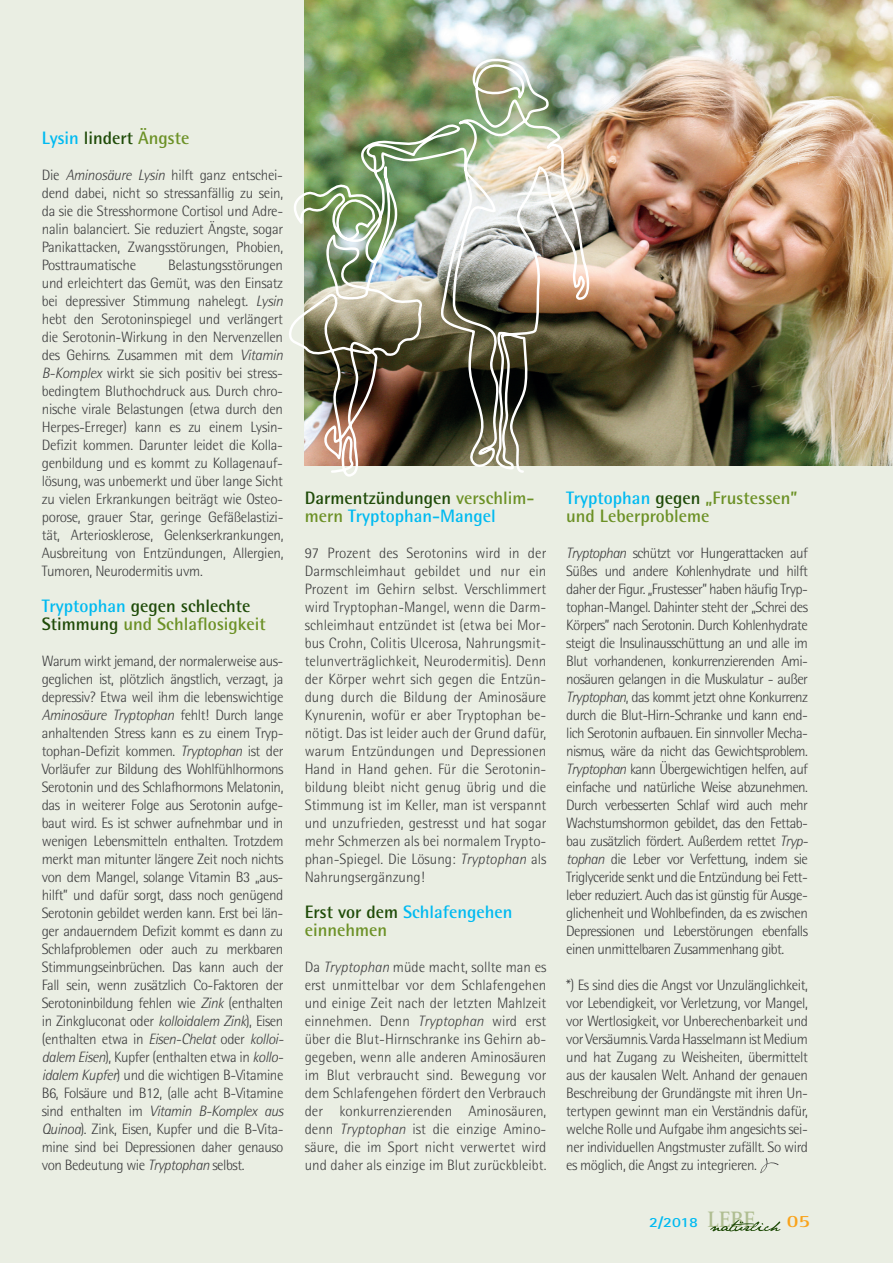
<style>
.page{position:relative;width:893px;height:1263px;background:#eaeee3}
.page>*{position:absolute;margin:0;border:0;box-sizing:border-box;transform-origin:0 0}
.t1{font:700 18px/18px "AT Rotis Semi Sans";color:#00baf1}
.t2{font:700 18px/18px "AT Rotis Semi Sans";color:#1f4b08}
.t3{font:700 18px/18px "AT Rotis Semi Sans";color:#6c9126}
.t4{font:700 17.85px "Rotis Serif";color:#f9a31b;scale:1.18 1}
.t5{font:300 15px/18px "AT Rotis Semi Sans";letter-spacing:-.03em;color:#3e3e3f;text-align:justify}
.t6{font:700 14.1px "AT Rotis Sans Serif";color:#00baf1;scale:1.18 1}
.s1{color:#00baf1}
.s2{color:#6c9126}
.s3{font-style:italic}
.s4{color:#1f4b08}
.s5{font-family:"Rotis Serif";font-size:23.1px;color:#b0be92}
</style>
<div class="page">
<svg style="left:710px;top:1220px;width:70px;height:12px"></svg>
<img style="left:304px;top:0;width:589px;height:466px">
<svg style="left:760px;top:1158px;width:19px;height:15px"></svg>
<img style="left:289px;top:47px;width:305px;height:430px">
<p class="t2" style="left:42px;top:131px;width:149px"><span class="s1">Lysin</span> lindert <span class="s2">Ängste</span></p>
<p class="t5" style="left:42px;top:167px;width:243px">Die <span class="s3">Aminosäure Lysin</span> hilft ganz entschei&shy;dend dabei, nicht so stressanfällig zu sein, da sie die Stresshormone Cortisol und Adre&shy;nalin balanciert. Sie reduziert Ängste, sogar Panikattacken, Zwangsstörungen, Phobien, Posttraumatische</p>
<p class="t5" style="left:42px;top:257px;width:243px;text-indent:126px">Belastungsstörungen und erleichtert das Gemüt, was den Einsatz bei depressiver Stimmung nahelegt. <span class="s3">Lysin </span>hebt den Serotoninspiegel und verlängert die Serotonin-Wirkung in den Nervenzellen des Gehirns. Zusammen mit dem <span class="s3">Vitamin B-Komplex</span> wirkt sie sich positiv bei stress&shy;bedingtem Bluthochdruck aus. Durch chro&shy;nische virale Belastungen (etwa durch den Herpes-Erreger) kann es zu einem Lysin-Defizit kommen. Darunter leidet die Kolla&shy;genbildung und es kommt zu Kollagenauf&shy;lösung, was unbemerkt und über lange Sicht zu vielen Erkrankungen beiträgt wie Osteo&shy;porose, grauer Star, geringe Gefäßelastizi&shy;tät, Arteriosklerose, Gelenkserkrankungen, Ausbreitung von Entzündungen, Allergien, Tumoren, Neurodermitis uvm.</p>
<p class="t2" style="left:42px;top:599px;width:225px"><span class="s1">Tryptophan</span> gegen schlechte<br>Stimmung <span class="s2">und Schlaflosigkeit</span></p>
<p class="t5" style="left:42px;top:653px;width:243px;text-align:left">Warum wirkt jemand, der normalerweise aus&shy;geglichen ist, plötzlich ängstlich, verzagt, ja depressiv? Etwa weil ihm die lebenswichtige <span class="s3">Aminosäure Tryptophan</span> fehlt! Durch lange anhaltenden Stress kann es zu einem Tryp&shy;tophan-Defizit kommen. <span class="s3">Tryptophan</span> ist der Vorläufer zur Bildung des Wohlfühlhormons Serotonin und des Schlafhormons Melatonin, das in weiterer Folge aus Serotonin aufge&shy;baut wird. Es ist schwer aufnehmbar und in wenigen Lebensmitteln enthalten. Trotzdem merkt man mitunter längere Zeit noch nichts von dem Mangel, solange Vitamin B3 „aus&shy;hilft” und dafür sorgt, dass noch genügend Serotonin gebildet werden kann. Erst bei län&shy;ger andauerndem Defizit kommt es dann zu Schlafproblemen oder auch zu merkbaren Stimmungseinbrüchen. Das kann auch der Fall sein, wenn zusätzlich Co-Faktoren der Serotoninbildung fehlen wie <span class="s3">Zink</span> (enthalten in Zinkgluconat oder <span class="s3">kolloidalem Zink</span>), Eisen (enthalten etwa in <span class="s3">Eisen-Chelat</span> oder <span class="s3">kolloi&shy;dalem Eisen</span>), Kupfer (enthalten etwa in <span class="s3">kollo&shy;idalem Kupfer</span>) und die wichtigen B-Vitamine B6, Folsäure und B12, (alle acht B-Vitamine sind enthalten im <span class="s3">Vitamin B-Komplex aus Quinoa</span>). Zink, Eisen, Kupfer und die B-Vita&shy;mine sind bei Depressionen daher genauso von Bedeutung wie <span class="s3">Tryptophan</span> selbst.</p>
<p class="t1" style="left:305px;top:491px;width:231px"><span class="s4">Darmentzündungen</span> <span class="s2">verschlim&shy;mern</span> Tryptophan-Mangel</p>
<p class="t5" style="left:305px;top:545px;width:243px">97 Prozent des Serotonins wird in der Darmschleimhaut gebildet und nur ein Prozent im Gehirn selbst. Verschlimmert wird Tryptophan-Mangel, wenn die Darm&shy;schleimhaut entzündet ist (etwa bei Mor&shy;bus Crohn, Colitis Ulcerosa, Nahrungsmit&shy;telunverträglichkeit, Neurodermitis). Denn der Körper wehrt sich gegen die Entzün&shy;dung durch die Bildung der Aminosäure Kynurenin, wofür er aber Tryptophan be&shy;nötigt. Das ist leider auch der Grund dafür, warum Entzündungen und Depressionen Hand in Hand gehen. Für die Serotonin&shy;bildung bleibt nicht genug übrig und die Stimmung ist im Keller, man ist verspannt und unzufrieden, gestresst und hat sogar mehr Schmerzen als bei normalem Trypto&shy;phan-Spiegel. Die Lösung: <span class="s3">Tryptophan</span> als Nahrungsergänzung!</p>
<p class="t1" style="left:305px;top:905px;width:209px"><span class="s4">Erst vor dem</span> Schlafengehen <span class="s2">einnehmen</span></p>
<p class="t5" style="left:305px;top:959px;width:243px">Da <span class="s3">Tryptophan</span> müde macht, sollte man es erst unmittelbar vor dem Schlafengehen und einige Zeit nach der letzten Mahlzeit einnehmen. Denn <span class="s3">Tryptophan</span> wird erst über die Blut-Hirnschranke ins Gehirn ab&shy;gegeben, wenn alle anderen Aminosäuren im Blut verbraucht sind. Bewegung vor dem Schlafengehen fördert den Verbrauch der konkurrenzierenden Aminosäuren, denn <span class="s3">Tryptophan</span> ist die einzige Amino&shy;säure, die im Sport nicht verwertet wird und daher als einzige im Blut zurückbleibt.</p>
<p class="t3" style="left:566px;top:491px;width:233px"><span class="s1">Tryptophan</span> <span class="s4">gegen</span> „Frustessen” und Leberprobleme</p>
<p class="t5" style="left:566px;top:545px;width:243px;text-align:left"><span class="s3">Tryptophan</span> schützt vor Hungerattacken auf Süßes und andere Kohlenhydrate und hilft daher der Figur. „Frustesser” haben häufig Tryp&shy;tophan-Mangel. Dahinter steht der „Schrei des Körpers” nach Serotonin. Durch Kohlenhydrate steigt die Insulinausschüttung an und alle im Blut vorhandenen, konkurrenzierenden Ami&shy;nosäuren gelangen in die Muskulatur - außer <span class="s3">Tryptophan</span>, das kommt jetzt ohne Konkurrenz durch die Blut-Hirn-Schranke und kann end&shy;lich Serotonin aufbauen. Ein sinnvoller Mecha&shy;nismus, wäre da nicht das Gewichtsproblem.<br><span class="s3">Tryptophan</span> kann Übergewichtigen helfen, auf einfache und natürliche Weise abzunehmen.<br>Durch verbesserten Schlaf wird auch mehr Wachstumshormon gebildet, das den Fettab&shy;bau zusätzlich fördert. Außerdem rettet <span class="s3">Tryp&shy;tophan</span> die Leber vor Verfettung, indem sie Triglyceride senkt und die Entzündung bei Fett&shy;leber reduziert. Auch das ist günstig für Ausge&shy;glichenheit und Wohlbefinden, da es zwischen Depressionen und Leberstörungen ebenfalls einen unmittelbaren Zusammenhang gibt.</p>
<p class="t5" style="left:566px;top:977px;width:243px">*) Es sind dies die Angst vor Unzulänglichkeit, vor Lebendigkeit, vor Verletzung, vor Mangel, vor Wertlosigkeit, vor Unberechenbarkeit und vor Versäumnis. Varda Hasselmann ist Medium und hat Zugang zu Weisheiten, übermittelt aus der kausalen Welt. Anhand der genauen Beschreibung der Grundängste mit ihren Un&shy;tertypen gewinnt man ein Verständnis dafür, welche Rolle und Aufgabe ihm angesichts sei&shy;ner individuellen Angstmuster zufällt. So wird es möglich, die Angst zu integrieren.</p>
<p class="t6" style="left:649px;top:1216px;width:91px">2/2018 <span class="s5">LEBE</span></p>
<p class="t4" style="left:787px;top:1210px;width:21px">05</p>
</div>
